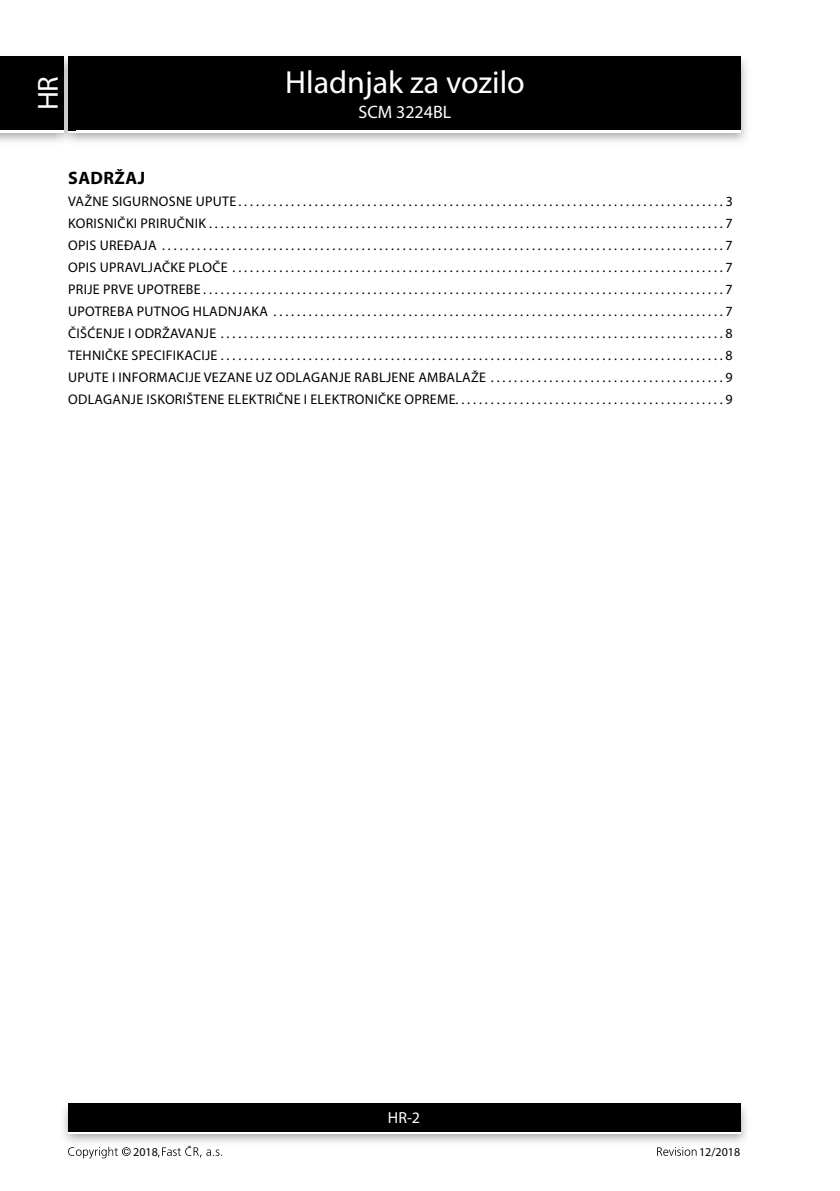
<style>
.page{position:relative;width:840px;height:1191px;background:#fff}
.page>*{position:absolute;margin:0;border:0;box-sizing:border-box;transform-origin:0 0}
.t1{font:32px "Myriad Pro";color:#fff}
.t2{font:29px "Myriad Pro";color:#fff}
.t3{font:18px "Myriad Pro";color:#fff}
.t4{font:700 18px "Myriad Pro";letter-spacing:.02em;color:#000}
.t5{font:16px "Myriad Pro";color:#fff}
.t6{font:14px/22px "Myriad Pro";letter-spacing:.02em;color:#000;text-align:right}
.t7{font:12px "Myriad Pro";color:#000}
</style>
<div class="page">
<img style="left:0;top:56px;width:747px;height:86px">
<div style="left:68px;top:59px;width:672px;height:74px;background:#fff"></div>
<div style="left:68px;top:57px;width:672px;height:73px;background:#000"></div>
<img style="left:63px;top:1103px;width:684px;height:40px">
<div style="left:68px;top:1106px;width:672px;height:28px;background:linear-gradient(to right,#fff,#fff)"></div>
<div style="left:68px;top:1103px;width:672px;height:28px;background:#000"></div>
<img style="left:57px;top:56px;width:18px;height:86px">
<img style="left:68px;top:130px;width:7px;height:3px">
<svg style="left:68px;top:57px;width:7px;height:2px"></svg>
<img style="left:68px;top:59px;width:7px;height:71px">
<div style="left:0;top:59px;width:64px;height:74px;background:#fff"></div>
<div style="left:0;top:57px;width:64px;height:73px;background:#000"></div>
<svg style="left:68px;top:1146px;width:62px;height:12px"></svg>
<svg style="left:158px;top:1145px;width:64px;height:12px"></svg>
<svg style="left:657px;top:1147px;width:39px;height:8px"></svg>
<h2 class="t2" style="left:30px;top:110px;width:36px;rotate:-90deg">HR</h2>
<h1 class="t1" style="left:285px;top:62px;width:241px">Hladnjak za vozilo</h1>
<p class="t3" style="left:358px;top:101px;width:94px">SCM 3224BL</p>
<p class="t4" style="left:68px;top:166px;width:78px">SADRŽAJ</p>
<p class="t6" style="left:68px;top:190px;width:172px">VAŽNE SIGURNOSNE UPUTE....................................................................................</p>
<p class="t6" style="left:725px;top:190px;width:9px">3</p>
<p class="t6" style="left:68px;top:212px;width:142px">KORISNIČKI PRIRUČNIK.........................................................................................</p>
<p class="t6" style="left:725px;top:212px;width:9px">7</p>
<p class="t6" style="left:68px;top:234px;width:95px">OPIS UREĐAJA.................................................................................................</p>
<p class="t6" style="left:725px;top:234px;width:9px">7</p>
<p class="t6" style="left:68px;top:256px;width:166px">OPIS UPRAVLJAČKE PLOČE.....................................................................................</p>
<p class="t6" style="left:725px;top:256px;width:9px">7</p>
<p class="t6" style="left:68px;top:278px;width:137px">PRIJE PRVE UPOTREBE..........................................................................................</p>
<p class="t6" style="left:725px;top:278px;width:9px">7</p>
<p class="t6" style="left:68px;top:300px;width:207px">UPOTREBA PUTNOG HLADNJAKA ..............................................................................</p>
<p class="t6" style="left:725px;top:300px;width:9px">7</p>
<p class="t6" style="left:68px;top:322px;width:154px">ČIŠĆENJE I ODRŽAVANJE.......................................................................................</p>
<p class="t6" style="left:725px;top:322px;width:9px">8</p>
<p class="t6" style="left:68px;top:344px;width:154px">TEHNIČKE SPECIFIKACIJE.......................................................................................</p>
<p class="t6" style="left:725px;top:344px;width:9px">8</p>
<p class="t6" style="left:68px;top:366px;width:424px">UPUTE I INFORMACIJE VEZANE UZ ODLAGANJE RABLJENE AMBALAŽE.........................................</p>
<p class="t6" style="left:68px;top:366px;width:665px">9<br>ODLAGANJE ISKORIŠTENE ELEKTRIČNE I ELEKTRONIČKE OPREME. . . . . . . . . . . . . . . . . . . . . . . . . . . . . . . . . . . . . . . . . . . . . . 9</p>
<p class="t5" style="left:388px;top:1108px;width:34px">HR-2</p>
<p class="t7" style="left:133px;top:1144px;width:26px">2018</p>
<p class="t7" style="left:698px;top:1144px;width:43px">12/2018</p>
</div>
